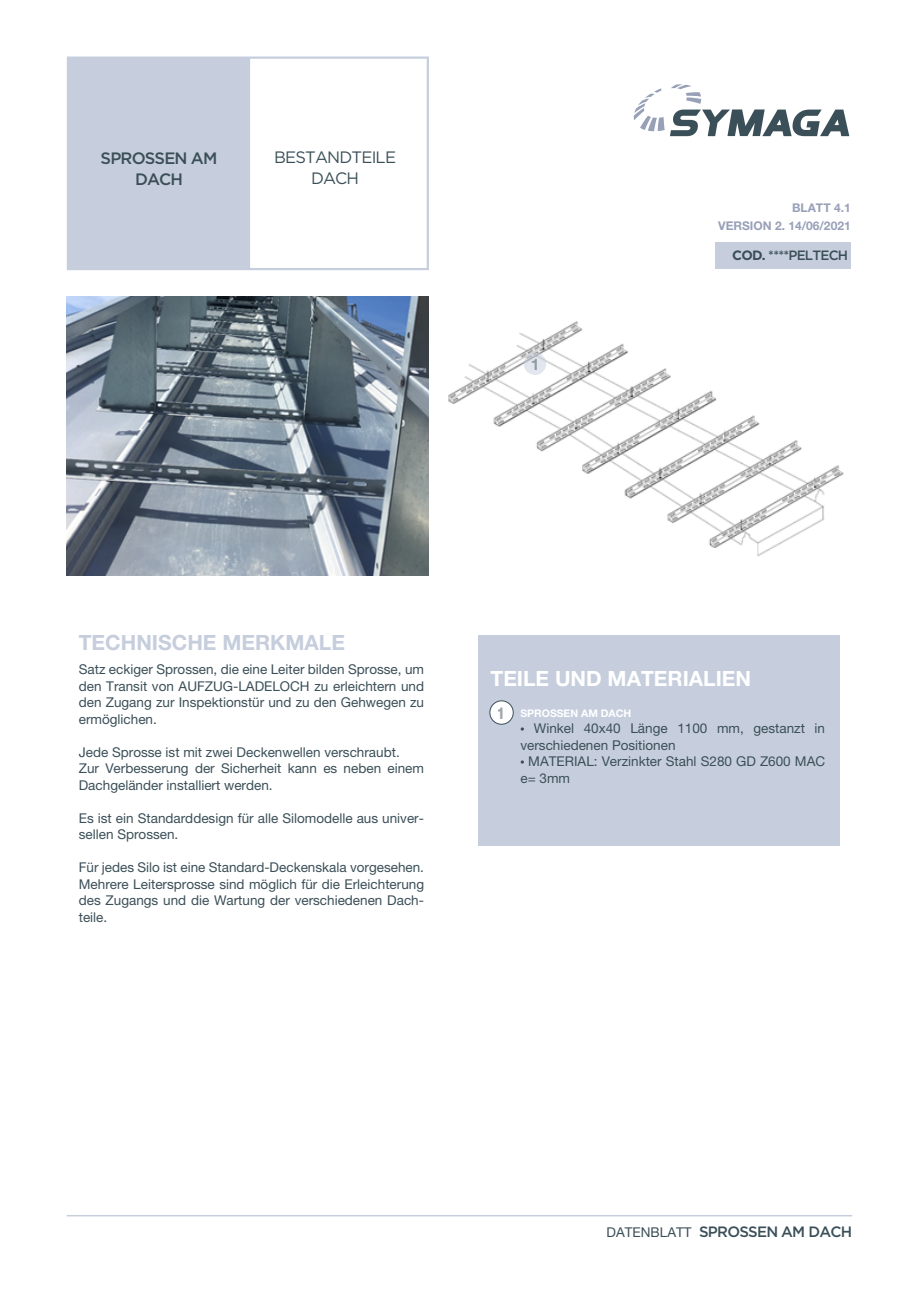
<style>
.page{position:relative;width:919px;height:1289px;background:#fff}
.page>*{position:absolute;margin:0;border:0;box-sizing:border-box;transform-origin:0 0}
.t1{font:700 21px "Helvetica Neue LT Std";color:#fff}
.t2{font:700 21px "Helvetica Neue LT Std";color:#c6cedd}
.t3{font:16.5px/21px "Gotham";letter-spacing:-.05em;color:#3b4f58;text-align:center}
.t4{font:500 16.5px/21px "Gotham";letter-spacing:-.05em;color:#3b4f58;text-align:center}
.t5{font:700 16.5px "Helvetica Neue LT Std";color:#3b4f58}
.t6{font:700 15.9px "Helvetica Neue LT Std";color:#3b4f58}
.t7{font:500 15px "Gotham";letter-spacing:-.05em;color:#3b4f58}
.t8{font:13.5px/16.5px "Helvetica Neue LT Std";color:#3b4f58}
.t9{font:500 13.5px "Gotham";letter-spacing:-.06em;color:#3b4f58}
.t10{font:700 12px/18px "Helvetica Neue LT Std";color:#98a0b8;text-align:right}
.t11{font:700 10.5px "Helvetica Neue LT Std";color:#fff}
.s1{font-weight:700}
.s2{font-family:"Helvetica Neue LT Std";font-weight:400;font-size:13.5px}
</style>
<div class="page">
<div style="left:478px;top:635px;width:361px;height:210px;background:#c6cedd"></div>
<svg style="left:67px;top:56px;width:362px;height:214px;fill:#c6cedd"></svg>
<svg style="left:633px;top:88px;width:31px;height:43px"></svg>
<svg style="left:670px;top:84px;width:179px;height:52px"></svg>
<img style="left:448px;top:321px;width:396px;height:235px">
<img style="left:67px;top:296px;width:361px;height:279px">
<svg style="left:523px;top:352px;width:23px;height:23px"></svg>
<div style="left:490px;top:700px;width:23px;height:24px;background:#fff;border-radius:50%"></div>
<div style="left:489px;top:700px;width:24px;height:24px;border:1px solid #3b4f58;border-radius:50%"></div>
<hr style="left:67px;top:1214px;width:785px;height:2px;background:#c6cedd">
<div style="left:715px;top:242px;width:136px;height:27px;background:#c6cedd"></div>
<p class="t4" style="left:101px;top:148px;width:118px">SPROSSEN AM<br>DACH</p>
<p class="t3" style="left:274px;top:146px;width:123px">BESTANDTEILE<br>DACH</p>
<p class="t6" style="left:530px;top:354px;width:10px">1</p>
<p class="t10" style="left:718px;top:199px;width:134px">BLATT 4.1<br>VERSION 2. 14/06/2021</p>
<p class="t9" style="left:732px;top:246px;width:117px"><span class="s1">COD.</span> ****PELTECH</p>
<h1 class="t2" style="left:79px;top:629px;width:267px">TECHNISCHE MERKMALE</h1>
<p class="t8" style="left:79px;top:661px;width:347px;text-align:justify">Satz eckiger Sprossen, die eine Leiter bilden Sprosse, um den Transit von AUFZUG-LADELOCH zu erleichtern und den Zugang zur Inspektionstür und zu den Gehwegen zu ermöglichen.</p>
<p class="t8" style="left:79px;top:743px;width:347px">Jede Sprosse ist mit zwei Deckenwellen verschraubt.<br>Zur Verbesserung der Sicherheit kann es neben einem<br>Dachgeländer installiert werden.</p>
<p class="t8" style="left:79px;top:809px;width:347px">Es ist ein Standarddesign für alle Silomodelle aus univer&shy;sellen Sprossen.</p>
<p class="t8" style="left:79px;top:859px;width:347px;text-align:justify">Für jedes Silo ist eine Standard-Deckenskala vorgesehen.<br>Mehrere Leitersprosse sind möglich für die Erleichterung des Zugangs und die Wartung der verschiedenen Dach&shy;teile.</p>
<h1 class="t1" style="left:490px;top:665px;width:262px">TEILE UND MATERIALIEN</h1>
<p class="t5" style="left:497px;top:702px;width:11px">1</p>
<p class="t11" style="left:520px;top:706px;width:112px">SPROSSEN AM DACH</p>
<p class="t8" style="left:520px;top:720px;width:306px">· Winkel 40x40 Länge 1100 mm, gestanzt in verschiedenen Positionen<br>· MATERIAL: Verzinkter Stahl S280 GD Z600 MAC e= 3mm</p>
<p class="t7" style="left:606px;top:1221px;width:247px"><span class="s2">DATENBLATT</span> SPROSSEN AM DACH</p>
</div>
